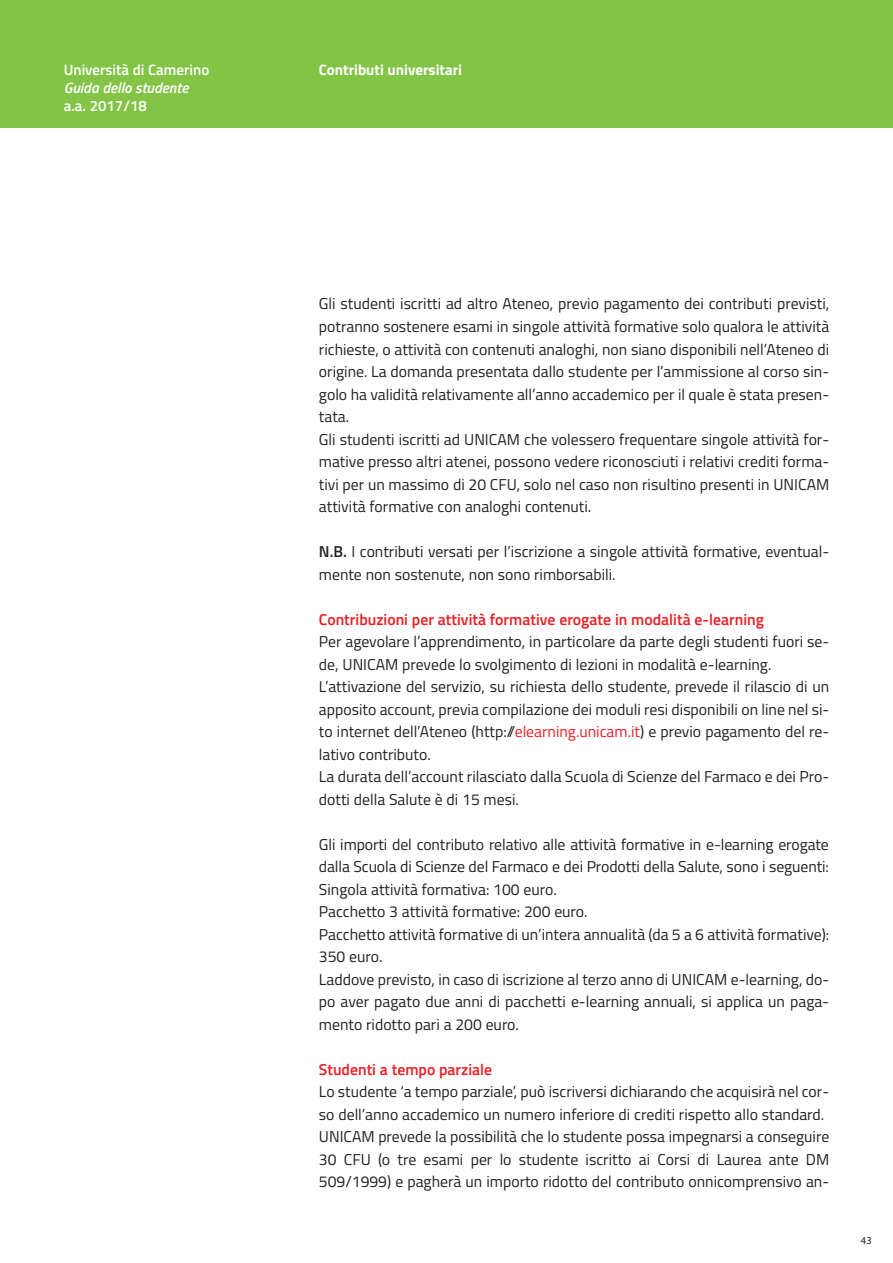
<style>
.page{position:relative;width:893px;height:1263px;background:#fff}
.page>*{position:absolute;margin:0;border:0;box-sizing:border-box;transform-origin:0 0}
.t1{font:15.75px/22.5px "Titillium";color:#231f20}
.t2{font:600 15.75px "Titillium";color:#ee1d23}
.t3{font:600 15px "Titillium";color:#fff}
.t4{font:700 15px "Titillium";color:#fff}
.t5{font:italic 600 15px "Titillium";color:#fff}
.t6{font:10.5px "Myriad";color:#231f20}
.s1{font-weight:600}
.s2{color:#ee1d23}
</style>
<div class="page">
<div style="left:0;top:0;width:893px;height:128px;background:#83c447"></div>
<p class="t3" style="left:64px;top:64px;width:147px">Università di Camerino</p>
<p class="t5" style="left:64px;top:82px;width:126px">Guida dello studente</p>
<p class="t3" style="left:64px;top:100px;width:85px">a.a. 2017/18</p>
<p class="t4" style="left:319px;top:65px;width:145px">Contributi universitari</p>
<p class="t1" style="left:319px;top:294px;width:512px">Gli studenti iscritti ad altro Ateneo, previo pagamento dei contributi previsti, potranno sostenere esami in singole attività formative solo qualora le attività richieste, o attività con contenuti analoghi, non siano disponibili nell’Ateneo di origine. La domanda presentata dallo studente per l’ammissione al corso sin&shy;golo ha validità relativamente all’anno accademico per il quale è stata presen&shy;tata.<br>Gli studenti iscritti ad UNICAM che volessero frequentare singole attività for&shy;mative presso altri atenei, possono vedere riconosciuti i relativi crediti forma&shy;tivi per un massimo di 20 CFU, solo nel caso non risultino presenti in UNICAM attività formative con analoghi contenuti.</p>
<p class="t1" style="left:319px;top:542px;width:512px"><span class="s1">N.B.</span> I contributi versati per l’iscrizione a singole attività formative, eventual&shy;mente non sostenute, non sono rimborsabili.</p>
<p class="t2" style="left:319px;top:613px;width:447px">Contribuzioni per attività formative erogate in modalità e-learning</p>
<p class="t1" style="left:319px;top:632px;width:512px">Per agevolare l’apprendimento, in particolare da parte degli studenti fuori se&shy;de, UNICAM prevede lo svolgimento di lezioni in modalità e-learning.<br>L’attivazione del servizio, su richiesta dello studente, prevede il rilascio di un apposito account, previa compilazione dei moduli resi disponibili on line nel si&shy;to internet dell’Ateneo (http://<span class="s2">elearning.unicam.it</span>) e previo pagamento del re&shy;lativo contributo.<br>La durata dell’account rilasciato dalla Scuola di Scienze del Farmaco e dei Pro&shy;dotti della Salute è di 15 mesi.</p>
<p class="t1" style="left:319px;top:834px;width:512px">Gli importi del contributo relativo alle attività formative in e-learning erogate dalla Scuola di Scienze del Farmaco e dei Prodotti della Salute, sono i seguenti:<br>Singola attività formativa: 100 euro.<br>Pacchetto 3 attività formative: 200 euro.<br>Pacchetto attività formative di un’intera annualità (da 5 a 6 attività formative):<br>350 euro.<br>Laddove previsto, in caso di iscrizione al terzo anno di UNICAM e-learning, do&shy;po aver pagato due anni di pacchetti e-learning annuali, si applica un paga&shy;mento ridotto pari a 200 euro.</p>
<p class="t2" style="left:319px;top:1063px;width:175px">Studenti a tempo parziale</p>
<p class="t1" style="left:319px;top:1082px;width:512px">Lo studente ‘a tempo parziale’, può iscriversi dichiarando che acquisirà nel cor&shy;so dell’anno accademico un numero inferiore di crediti rispetto allo standard.<br>UNICAM prevede la possibilità che lo studente possa impegnarsi a conseguire 30 CFU (o tre esami per lo studente iscritto ai Corsi di Laurea ante DM 509/1999) e pagherà un importo ridotto del contributo onnicomprensivo an-</p>
<p class="t6" style="left:861px;top:1237px;width:12px">43</p>
</div>
